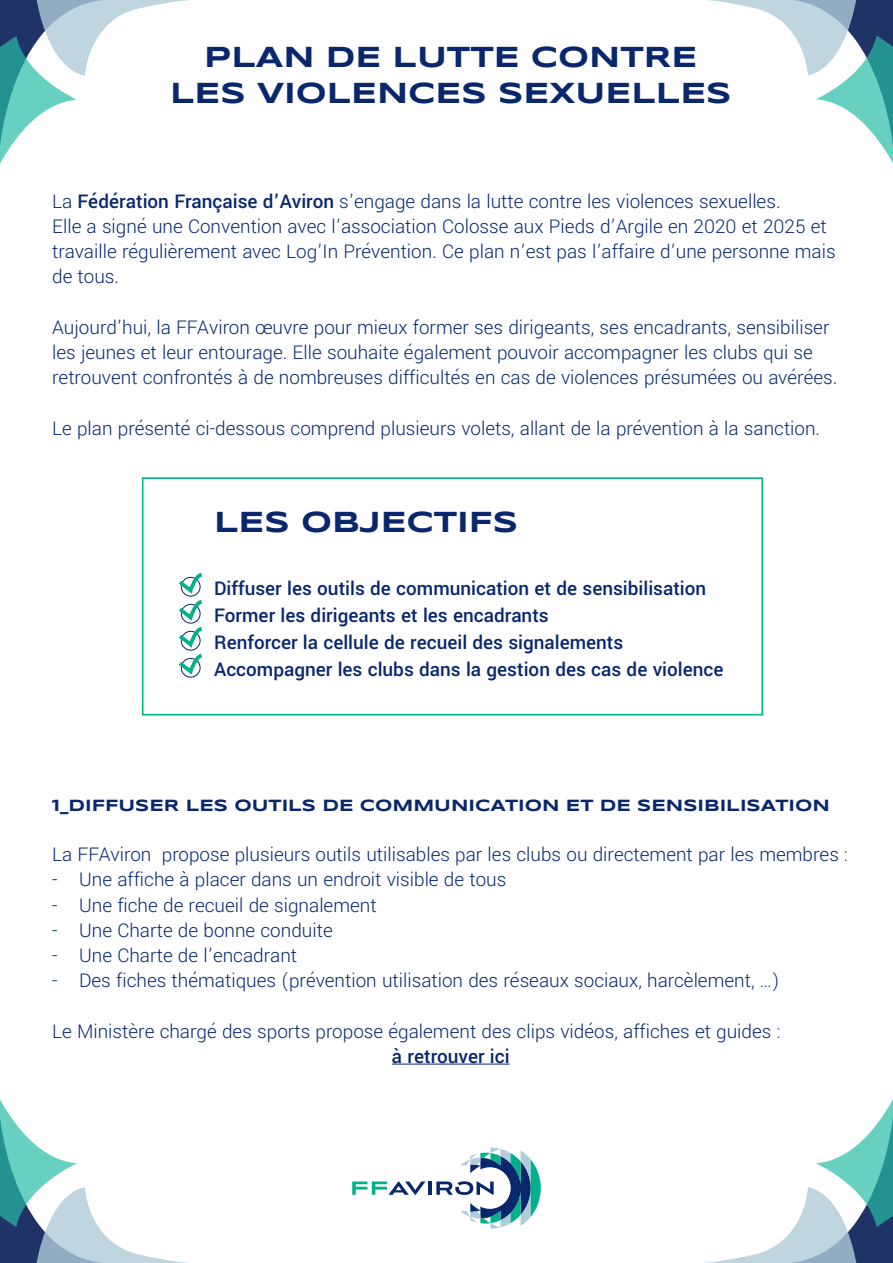
<style>
.page{position:relative;width:893px;height:1263px;background:#fff}
.page>*{position:absolute;margin:0;border:0;box-sizing:border-box;transform-origin:0 0}
.t1{font:700 30px/36px "Syncopate";color:#08276c;text-align:center}
.t2{font:300 21px/25.2px "Yantramanav";color:#08276c}
.t3{font:500 21px/27px "Yantramanav";color:#08276c}
.t4{font:700 16.8px "Syncopate";color:#08276c}
.s1{font-weight:500}
</style>
<div class="page">
<hr style="left:392px;top:1064px;width:118px;height:1px;background:#08276c">
<svg style="left:0;top:1099px;width:189px;height:164px"></svg>
<svg style="left:708px;top:0;width:185px;height:163px"></svg>
<svg style="left:704px;top:1099px;width:189px;height:164px"></svg>
<svg style="left:0;top:0;width:189px;height:164px"></svg>
<hr style="left:428px;top:1181px;width:3px;height:14px;background:#08276c">
<svg style="left:436px;top:1148px;width:105px;height:80px"></svg>
<svg style="left:352px;top:1181px;width:73px;height:14px"></svg>
<svg style="left:179px;top:572px;width:23px;height:106px"></svg>
<div style="left:142px;top:477px;width:621px;height:238px;border:2px solid #00b18a"></div>
<h1 class="t1" style="left:170px;top:39px;width:563px">PLAN DE LUTTE CONTRE<br>LES VIOLENCES SEXUELLES</h1>
<p class="t2" style="left:52px;top:189px;width:785px">La <span class="s1">Fédération Française d’Aviron</span> s’engage dans la lutte contre les violences sexuelles.<br>Elle a signé une Convention avec l’association Colosse aux Pieds d’Argile en 2020 et 2025 et travaille régulièrement avec Log’In Prévention. Ce plan n’est pas l’affaire d’une personne mais de tous.</p>
<p class="t2" style="left:52px;top:315px;width:787px">Aujourd’hui, la FFAviron œuvre pour mieux former ses dirigeants, ses encadrants, sensibiliser les jeunes et leur entourage. Elle souhaite également pouvoir accompagner les clubs qui se retrouvent confrontés à de nombreuses difficultés en cas de violences présumées ou avérées.</p>
<p class="t2" style="left:52px;top:415px;width:769px">Le plan présenté ci-dessous comprend plusieurs volets, allant de la prévention à la sanction.</p>
<h1 class="t1" style="left:214px;top:503px;width:306px">LES OBJECTIFS</h1>
<p class="t3" style="left:214px;top:575px;width:511px">Diffuser les outils de communication et de sensibilisation Former les dirigeants et les encadrants<br>Renforcer la cellule de recueil des signalements Accompagner les clubs dans la gestion des cas de violence</p>
<p class="t4" style="left:52px;top:795px;width:779px">1_DIFFUSER LES OUTILS DE COMMUNICATION ET DE SENSIBILISATION</p>
<p class="t2" style="left:52px;top:842px;width:797px">La FFAviron propose plusieurs outils utilisables par les clubs ou directement par les membres :</p>
<p class="t2" style="left:52px;top:867px;width:456px">- Une affiche à placer dans un endroit visible de tous</p>
<p class="t2" style="left:52px;top:892px;width:326px">- Une fiche de recueil de signalement</p>
<p class="t2" style="left:52px;top:918px;width:282px">- Une Charte de bonne conduite</p>
<p class="t2" style="left:52px;top:943px;width:246px">- Une Charte de l’encadrant</p>
<p class="t2" style="left:52px;top:968px;width:729px">- Des fiches thématiques (prévention utilisation des réseaux sociaux, harcèlement, …)</p>
<p class="t2" style="left:52px;top:1018px;width:730px">Le Ministère chargé des sports propose également des clips vidéos, affiches et guides :</p>
<p class="t3" style="left:392px;top:1043px;width:119px">à retrouver ici</p>
</div>
